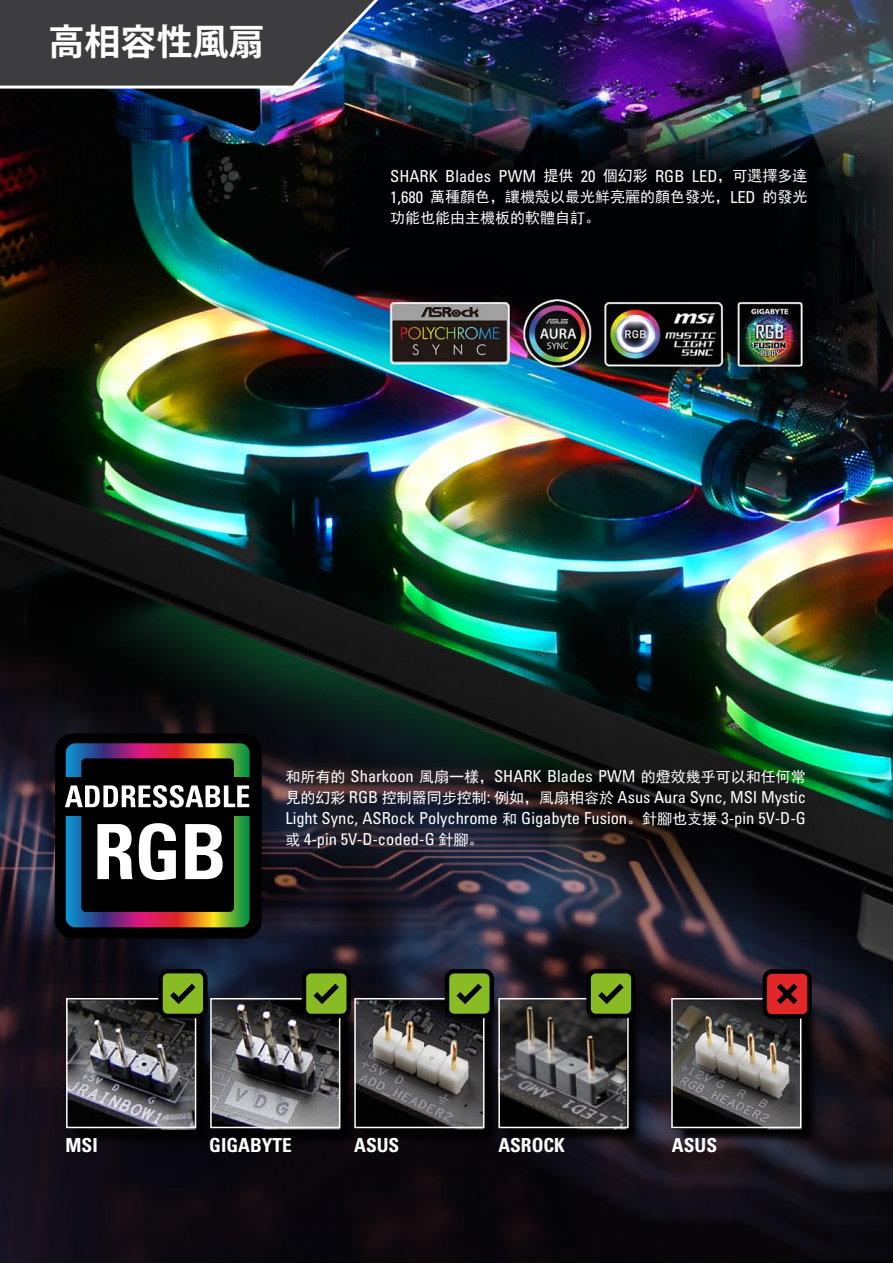
<style>
.page{position:relative;width:893px;height:1263px;background:#fff}
.page>*{position:absolute;margin:0;border:0;box-sizing:border-box;transform-origin:0 0}
.t1{font:700 36px "Koz Go Pr 6 N";color:#fff}
.t2{font:19.35px "Univers LTCYR 67 Bold Cond";color:#fff}
.t3{font:condensed 16.5px/21px "Univers LTCYR 57";color:#fff;text-align:justify}
.t4{font:15px/21px "Sim Hei";color:#fff}
.s1{font-family:"Sim Hei";font-stretch:normal;font-size:15px}
.s2{font-family:"Univers LTCYR 57";font-stretch:condensed;font-size:16.5px}
</style>
<div class="page">
<img style="left:0;top:0;width:893px;height:1263px">
<svg style="left:0;top:0;width:378px;height:89px"></svg>
<div style="left:66px;top:998px;width:130px;height:130px;border:2px solid #fff"></div>
<div style="left:210px;top:998px;width:130px;height:130px;border:2px solid #fff"></div>
<div style="left:354px;top:998px;width:130px;height:130px;border:2px solid #fff"></div>
<div style="left:498px;top:998px;width:131px;height:130px;border:2px solid #fff"></div>
<div style="left:671px;top:998px;width:130px;height:130px;border:2px solid #fff"></div>
<svg style="left:762px;top:969px;width:50px;height:49px"></svg>
<svg style="left:158px;top:969px;width:50px;height:49px"></svg>
<svg style="left:302px;top:969px;width:49px;height:49px"></svg>
<svg style="left:445px;top:969px;width:49px;height:49px"></svg>
<svg style="left:586px;top:969px;width:50px;height:49px"></svg>
<div style="left:55px;top:733px;width:207px;height:206px;background:#000;border-radius:18px"></div>
<svg style="left:65px;top:743px;width:185px;height:184px"></svg>
<h1 class="t1" style="left:49px;top:22px;width:217px">高相容性風扇</h1>
<p class="t3" style="left:390px;top:165px;width:419px">SHARK Blades PWM <span class="s1">提供</span> 20 <span class="s1">個幻彩</span> RGB LED<span class="s1">，可選擇多達</span></p>
<p class="t4" style="left:390px;top:187px;width:419px"><span class="s2">1,680</span> 萬種顏色，讓機殼以最光鮮亮麗的顏色發光，<span class="s2">LED</span> 的發光功能也能由主機板的軟體自訂。</p>
<p class="t3" style="left:285px;top:766px;width:522px"><span class="s1">和所有的</span> Sharkoon <span class="s1">風扇一樣，</span>SHARK Blades PWM <span class="s1">的燈效幾乎可以和任何常見的幻彩</span> RGB <span class="s1">控制器同步控制</span>: <span class="s1">例如，風扇相容於</span> Asus Aura Sync, MSI Mystic Light Sync, ASRock Polychrome <span class="s1">和</span> Gigabyte Fusion<span class="s1">。針腳也支援</span> 3-pin 5V-D-G<span class="s1">或</span> 4-pin 5V-D-coded-G <span class="s1">針腳。</span></p>
<p class="t2" style="left:66px;top:1133px;width:34px">MSI</p>
<p class="t2" style="left:209px;top:1133px;width:84px">GIGABYTE</p>
<p class="t2" style="left:354px;top:1133px;width:47px">ASUS</p>
<p class="t2" style="left:498px;top:1133px;width:68px">ASROCK</p>
<p class="t2" style="left:672px;top:1133px;width:47px">ASUS</p>
</div>
